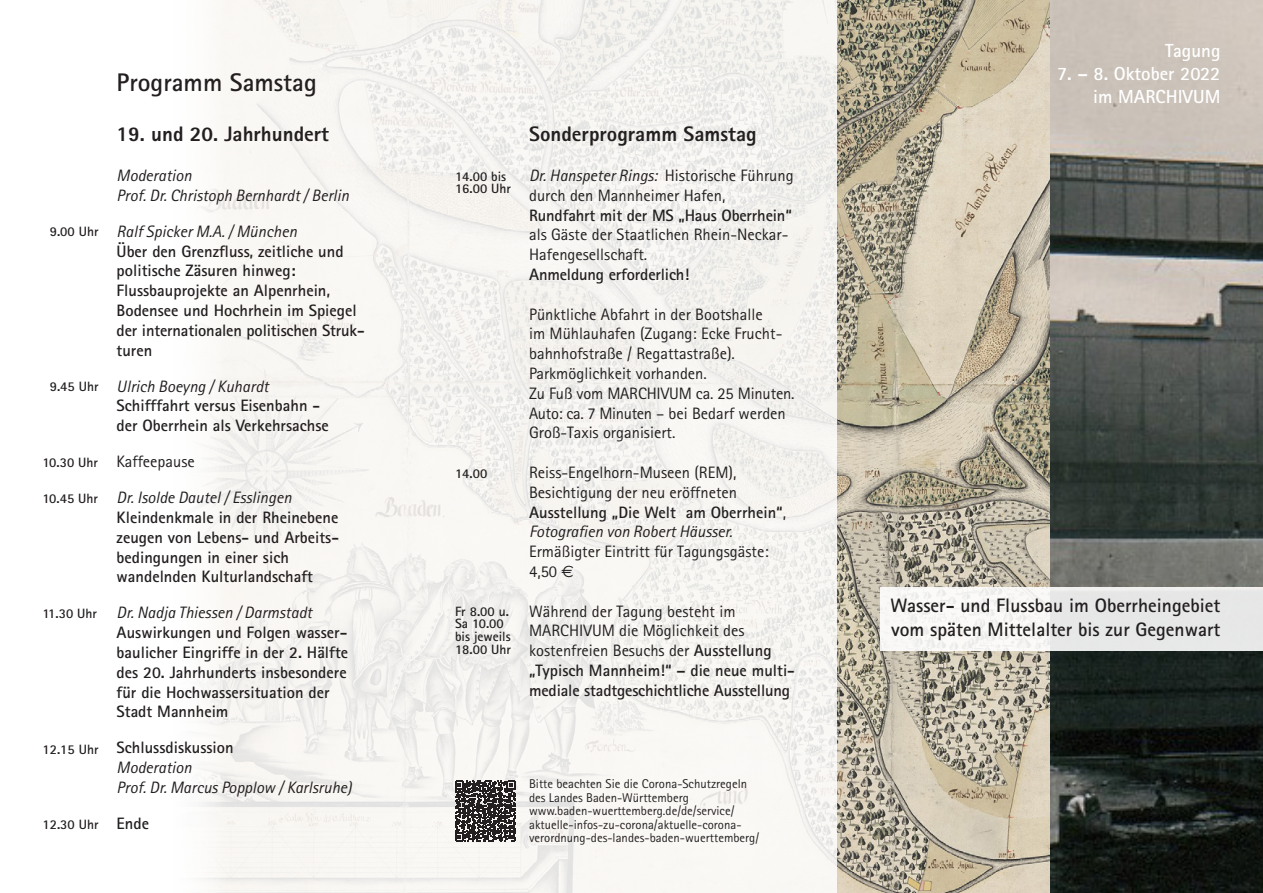
<style>
.page{position:relative;width:1263px;height:893px;background:#fff}
.page>*{position:absolute;margin:0;border:0;box-sizing:border-box;transform-origin:0 0}
.t1{font:700 25.5px "Rotis Sans Serif";color:#231f20}
.t2{font:800 21px "Rotis Sans Serif";color:#231f20}
.t3{font:700 19.5px/23.4px "Rotis Sans Serif";color:#231f20}
.t4{font:700 18.9px/22.6px "Rotis Sans Serif";color:#fff;text-align:right}
.t5{font:700 16.5px/19.8px "Rotis Sans Serif";color:#231f20}
.t6{font:16.5px/19.8px "Rotis Sans Serif";color:#231f20}
.t7{font:italic 16.5px/19.8px "Rotis Sans Serif";color:#231f20}
.t8{font:700 13.5px/12.8px "Rotis Sans Serif";color:#231f20}
.t9{font:12.75px/13.5px "Rotis Sans Serif";color:#231f20}
.s1{color:#fff}
.s2{font-style:italic}
.s3{font-weight:700}
.s4{font-family:"Euro Sans"}
.s5{font-weight:400}
</style>
<div class="page">
<img style="left:198px;top:0;width:852px;height:893px">
<img style="left:1050px;top:0;width:213px;height:893px">
<svg style="left:455px;top:781px;width:60px;height:60px"></svg>
<div style="left:880px;top:587px;width:383px;height:64px;background:linear-gradient(to right,#faf9f7,#e2e3e3)"></div>
<p class="t8" style="left:43px;top:225px;width:57px"><span class="s1">0</span>9.00 Uhr</p>
<p class="t8" style="left:43px;top:380px;width:57px"><span class="s1">0</span>9.45 Uhr</p>
<p class="t8" style="left:43px;top:456px;width:57px">10.30 Uhr</p>
<p class="t8" style="left:43px;top:492px;width:57px">10.45 Uhr</p>
<p class="t8" style="left:43px;top:607px;width:56px">11.30 Uhr</p>
<p class="t8" style="left:43px;top:743px;width:57px">12.15 Uhr</p>
<p class="t8" style="left:43px;top:817px;width:57px">12.30 Uhr</p>
<h1 class="t1" style="left:117px;top:66px;width:202px">Programm Samstag</h1>
<p class="t2" style="left:117px;top:121px;width:214px">19. und 20. Jahrhundert</p>
<p class="t7" style="left:117px;top:166px;width:234px">Moderation<br>Prof. Dr. Christoph Bernhardt / Berlin</p>
<p class="t7" style="left:117px;top:222px;width:182px">Ralf Spicker M.A. / München</p>
<p class="t5" style="left:117px;top:241px;width:250px">Über den Grenzfluss, zeitliche und politische Zäsuren hinweg:<br>Flussbauprojekte an Alpenrhein,<br>Bodensee und Hochrhein im Spiegel der internationalen politischen Struk&shy;turen</p>
<p class="t7" style="left:117px;top:376px;width:154px">Ulrich Boeyng / Kuhardt</p>
<p class="t5" style="left:117px;top:396px;width:214px">Schifffahrt versus Eisenbahn - der Oberrhein als Verkehrsachse</p>
<p class="t6" style="left:117px;top:452px;width:80px">Kaffeepause</p>
<p class="t7" style="left:117px;top:488px;width:177px">Dr. Isolde Dautel / Esslingen</p>
<p class="t5" style="left:117px;top:507px;width:224px">Kleindenkmale in der Rheinebene zeugen von Lebens- und Arbeits&shy;bedingungen in einer sich wandelnden Kulturlandschaft</p>
<p class="t7" style="left:117px;top:603px;width:197px">Dr. Nadja Thiessen / Darmstadt</p>
<p class="t5" style="left:117px;top:622px;width:233px">Auswirkungen und Folgen wasser&shy;baulicher Eingriffe in der 2. Hälfte des 20. Jahrhunderts insbesondere für die Hochwassersituation der<br>Stadt Mannheim</p>
<p class="t5" style="left:117px;top:738px;width:119px">Schlussdiskussion</p>
<p class="t7" style="left:117px;top:758px;width:237px">Moderation<br>Prof. Dr. Marcus Popplow / Karlsruhe)</p>
<p class="t5" style="left:117px;top:813px;width:34px">Ende</p>
<p class="t8" style="left:455px;top:170px;width:57px">14.00 bis<br>16.00 Uhr</p>
<p class="t8" style="left:455px;top:467px;width:34px">14.00</p>
<p class="t8" style="left:455px;top:604px;width:57px">Fr 8.00 u.<br>Sa 10.00 bis jeweils<br>18.00 Uhr</p>
<p class="t2" style="left:529px;top:121px;width:229px">Sonderprogramm Samstag</p>
<p class="t6" style="left:529px;top:165px;width:266px"><span class="s2">Dr. Hanspeter Rings:</span> Historische Führung durch den Mannheimer Hafen,</p>
<p class="t5" style="left:529px;top:205px;width:264px">Rundfahrt mit der MS „Haus Oberrhein“</p>
<p class="t6" style="left:529px;top:225px;width:261px">als Gäste der Staatlichen Rhein-Neckar-<br>Hafengesellschaft.</p>
<p class="t5" style="left:529px;top:264px;width:162px">Anmeldung erforderlich!</p>
<p class="t6" style="left:529px;top:304px;width:267px">Pünktliche Abfahrt in der Bootshalle<br>im Mühlauhafen (Zugang: Ecke Frucht&shy;bahnhofstraße / Regattastraße).<br>Parkmöglichkeit vorhanden.<br>Zu Fuß vom MARCHIVUM ca. 25 Minuten.<br>Auto: ca. 7 Minuten – bei Bedarf werden Groß-Taxis organisiert.</p>
<p class="t6" style="left:529px;top:462px;width:258px">Reiss-Engelhorn-Museen (REM), Besichtigung der neu eröffneten <span class="s3">Ausstellung „Die Welt am Oberrhein“</span>, <span class="s2">Fotografien von Robert Häusser.</span></p>
<p class="t6" style="left:529px;top:542px;width:241px">Ermäßigter Eintritt für Tagungsgäste:<br>4,50 <span class="s4">E</span></p>
<p class="t5" style="left:529px;top:601px;width:267px"><span class="s5">Während der Tagung besteht im MARCHIVUM die Möglichkeit des kostenfreien Besuchs der</span> Ausstellung „Typisch Mannheim!“ – die neue multi&shy;mediale stadtgeschichtliche Ausstellung</p>
<p class="t9" style="left:529px;top:777px;width:232px">Bitte beachten Sie die Corona-Schutzregeln des Landes Baden-Württemberg www.baden-wuerttemberg.de/de/service/ aktuelle-infos-zu-corona/aktuelle-corona&shy;verordnung-des-landes-baden-wuerttemberg/</p>
<p class="t4" style="left:1165px;top:39px;width:57px">Tagung</p>
<p class="t4" style="left:1057px;top:62px;width:165px">7. – 8. Oktober 2022 im MARCHIVUM</p>
<p class="t3" style="left:890px;top:593px;width:331px">Wasser- und Flussbau im Oberrheingebiet vom späten Mittelalter bis zur Gegenwart</p>
</div>
